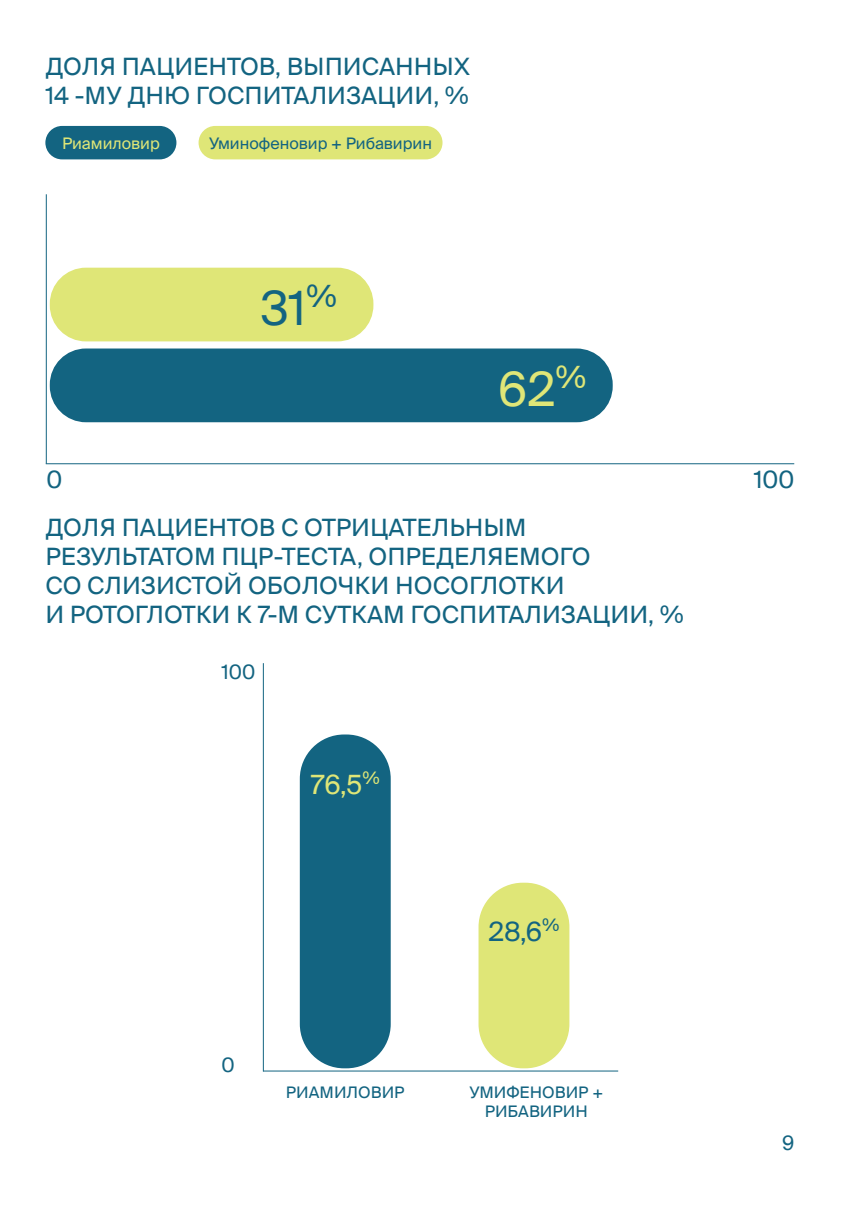
<style>
.page{position:relative;width:851px;height:1214px;background:#fff}
.page>*{position:absolute;margin:0;border:0;box-sizing:border-box;transform-origin:0 0}
.t1{font:47.6px "Suisse Intl";color:#136481}
.t2{font:47.6px "Suisse Intl";color:#dfe677}
.t3{font:26.6px "Suisse Intl";color:#136481}
.t4{font:26.6px "Suisse Intl";color:#dfe677}
.t5{font:24px/28.8px "Suisse Intl";color:#136481}
.t6{font:20px "Suisse Intl";color:#136481}
.t7{font:16px/19.2px "Suisse Intl";color:#136481;text-align:center}
.t8{font:16px "Suisse Intl";color:#dfe677}
</style>
<div class="page">
<hr style="left:46px;top:194px;width:1px;height:269px;background:#136481">
<hr style="left:46px;top:463px;width:748px;height:1px;background:#136481">
<div style="left:50px;top:268px;width:323px;height:73px;background:#dfe677;border-radius:36px"></div>
<div style="left:45px;top:126px;width:131px;height:33px;background:#136481;border-radius:17px"></div>
<div style="left:198px;top:126px;width:244px;height:33px;background:#dfe677;border-radius:17px"></div>
<div style="left:50px;top:348px;width:562px;height:74px;background:#136481;border-radius:36px"></div>
<hr style="left:263px;top:663px;width:1px;height:408px;background:#136481">
<hr style="left:263px;top:1070px;width:355px;height:1px;background:#136481">
<div style="left:300px;top:734px;width:90px;height:334px;background:#136481;border-radius:44px"></div>
<div style="left:478px;top:882px;width:91px;height:186px;background:#dfe677;border-radius:44px"></div>
<p class="t5" style="left:45px;top:53px;width:426px">ДОЛЯ ПАЦИЕНТОВ, ВЫПИСАННЫХ<br>14 -МУ ДНЮ ГОСПИТАЛИЗАЦИИ, %</p>
<p class="t8" style="left:62px;top:134px;width:99px">Риамиловир</p>
<p class="t7" style="left:209px;top:133px;width:224px">Уминофеновир + Рибавирин</p>
<h1 class="t1" style="left:261px;top:281px;width:78px">31<sup>%</sup></h1>
<h1 class="t2" style="left:498px;top:361px;width:90px">62<sup>%</sup></h1>
<p class="t5" style="left:46px;top:465px;width:17px">0</p>
<p class="t5" style="left:753px;top:465px;width:42px">100</p>
<p class="t5" style="left:45px;top:513px;width:639px">ДОЛЯ ПАЦИЕНТОВ С ОТРИЦАТЕЛЬНЫМ РЕЗУЛЬТАТОМ ПЦР-ТЕСТА, ОПРЕДЕЛЯЕМОГО<br>СО СЛИЗИСТОЙ ОБОЛОЧКИ НОСОГЛОТКИ<br>И РОТОГЛОТКИ К 7-М СУТКАМ ГОСПИТАЛИЗАЦИИ, %</p>
<p class="t6" style="left:221px;top:660px;width:35px">100</p>
<p class="t4" style="left:311px;top:769px;width:70px">76,5<sup>%</sup></p>
<p class="t6" style="left:221px;top:1052px;width:15px">0</p>
<p class="t3" style="left:488px;top:915px;width:72px">28,6<sup>%</sup></p>
<p class="t7" style="left:286px;top:1082px;width:120px">РИАМИЛОВИР</p>
<p class="t7" style="left:469px;top:1082px;width:135px">УМИФЕНОВИР +<br>РИБАВИРИН</p>
<p class="t6" style="left:782px;top:1131px;width:14px">9</p>
</div>
